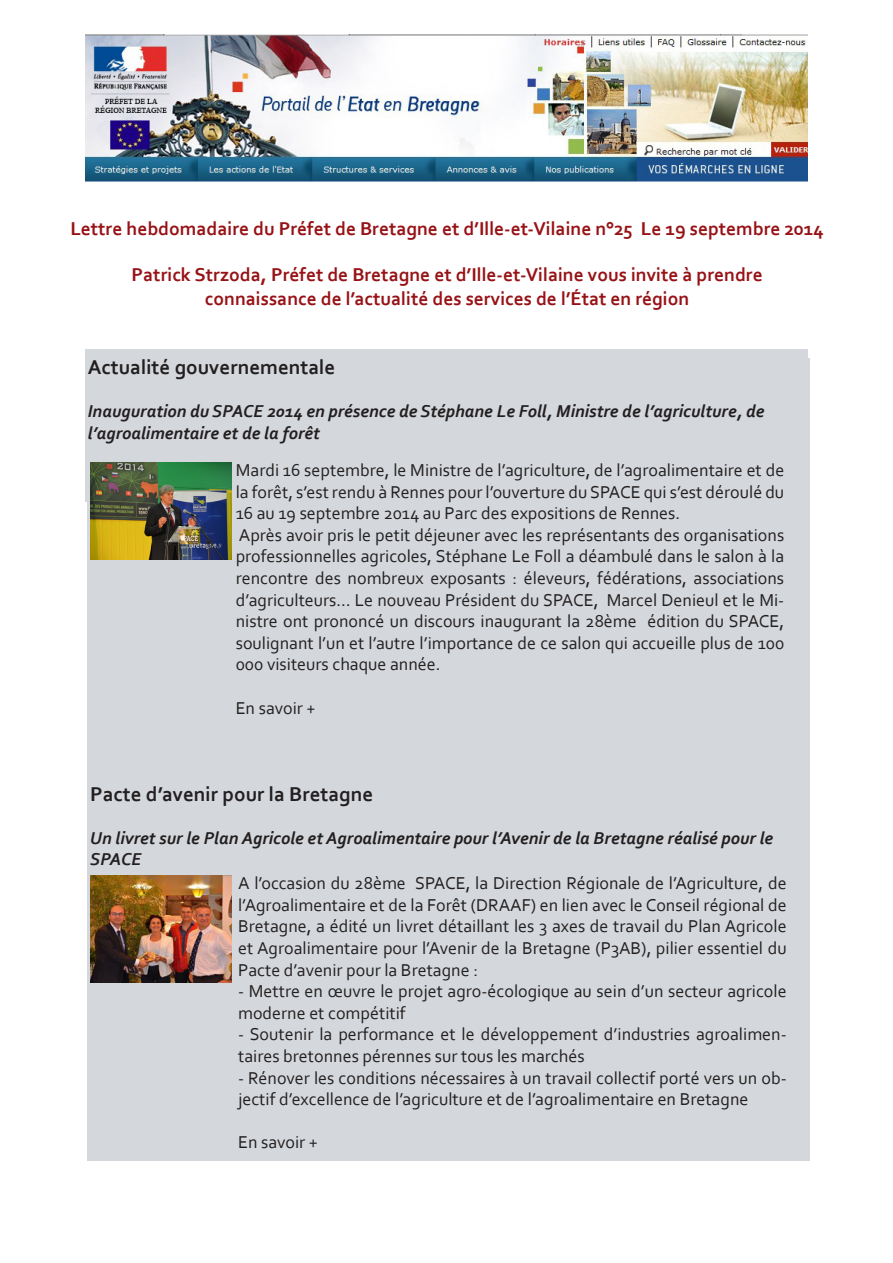
<style>
.page{position:relative;width:893px;height:1263px;background:#fff}
.page>*{position:absolute;margin:0;border:0;box-sizing:border-box;transform-origin:0 0}
.t1{font:700 21px "Corbel";color:#231f20}
.t2{font:700 19.5px "Corbel";color:#971216}
.t3{font:18px/21.6px "Corbel";color:#231f20;text-align:justify}
.t4{font:italic 700 18px/21.6px "Corbel";color:#231f20}
</style>
<div class="page">
<div style="left:85px;top:349px;width:723px;height:153px;background:#d4d8dc"></div>
<div style="left:88px;top:358px;width:722px;height:803px;background:#d4d8dc"></div>
<img style="left:90px;top:463px;width:141px;height:96px">
<img style="left:90px;top:876px;width:141px;height:106px">
<img style="left:85px;top:35px;width:723px;height:147px">
<p class="t2" style="left:70px;top:216px;width:755px">Lettre hebdomadaire du Préfet de Bretagne et d’Ille-et-Vilaine n°25 Le 19 septembre 2014</p>
<p class="t2" style="left:132px;top:263px;width:633px">Patrick Strzoda, Préfet de Bretagne et d’Ille-et-Vilaine vous invite à prendre</p>
<p class="t2" style="left:205px;top:286px;width:486px">connaissance de l’actualité des services de l’État en région</p>
<p class="t1" style="left:88px;top:354px;width:249px">Actualité gouvernementale</p>
<p class="t4" style="left:88px;top:400px;width:678px">Inauguration du SPACE 2014 en présence de Stéphane Le Foll, Ministre de l’agriculture, de l’agroalimentaire et de la forêt</p>
<p class="t3" style="left:236px;top:459px;width:550px">Mardi 16 septembre, le Ministre de l’agriculture, de l’agroalimentaire et de la forêt, s’est rendu à Rennes pour l’ouverture du SPACE qui s’est déroulé du 16 au 19 septembre 2014 au Parc des expositions de Rennes.</p>
<p class="t3" style="left:236px;top:524px;width:550px">Après avoir pris le petit déjeuner avec les représentants des organisations professionnelles agricoles, Stéphane Le Foll a déambulé dans le salon à la rencontre des nombreux exposants : éleveurs, fédérations, associations d’agriculteurs… Le nouveau Président du SPACE, Marcel Denieul et le Mi&shy;nistre ont prononcé un discours inaugurant la 28ème édition du SPACE, soulignant l’un et l’autre l’importance de ce salon qui accueille plus de 100<br>000 visiteurs chaque année.</p>
<p class="t3" style="left:236px;top:696px;width:82px">En savoir +</p>
<p class="t1" style="left:90px;top:780px;width:284px">Pacte d’avenir pour la Bretagne</p>
<p class="t4" style="left:90px;top:826px;width:685px">Un livret sur le Plan Agricole et Agroalimentaire pour l’Avenir de la Bretagne réalisé pour le<br>SPACE</p>
<p class="t3" style="left:238px;top:872px;width:550px">A l’occasion du 28ème SPACE, la Direction Régionale de l’Agriculture, de l’Agroalimentaire et de la Forêt (DRAAF) en lien avec le Conseil régional de Bretagne, a édité un livret détaillant les 3 axes de travail du Plan Agricole et Agroalimentaire pour l’Avenir de la Bretagne (P3AB), pilier essentiel du Pacte d’avenir pour la Bretagne :</p>
<p class="t3" style="left:238px;top:980px;width:550px">- Mettre en œuvre le projet agro-écologique au sein d’un secteur agricole moderne et compétitif</p>
<p class="t3" style="left:238px;top:1023px;width:550px">- Soutenir la performance et le développement d’industries agroalimen&shy;taires bretonnes pérennes sur tous les marchés</p>
<p class="t3" style="left:238px;top:1066px;width:550px">- Rénover les conditions nécessaires à un travail collectif porté vers un ob&shy;jectif d’excellence de l’agriculture et de l’agroalimentaire en Bretagne</p>
<p class="t3" style="left:238px;top:1131px;width:82px">En savoir +</p>
</div>
